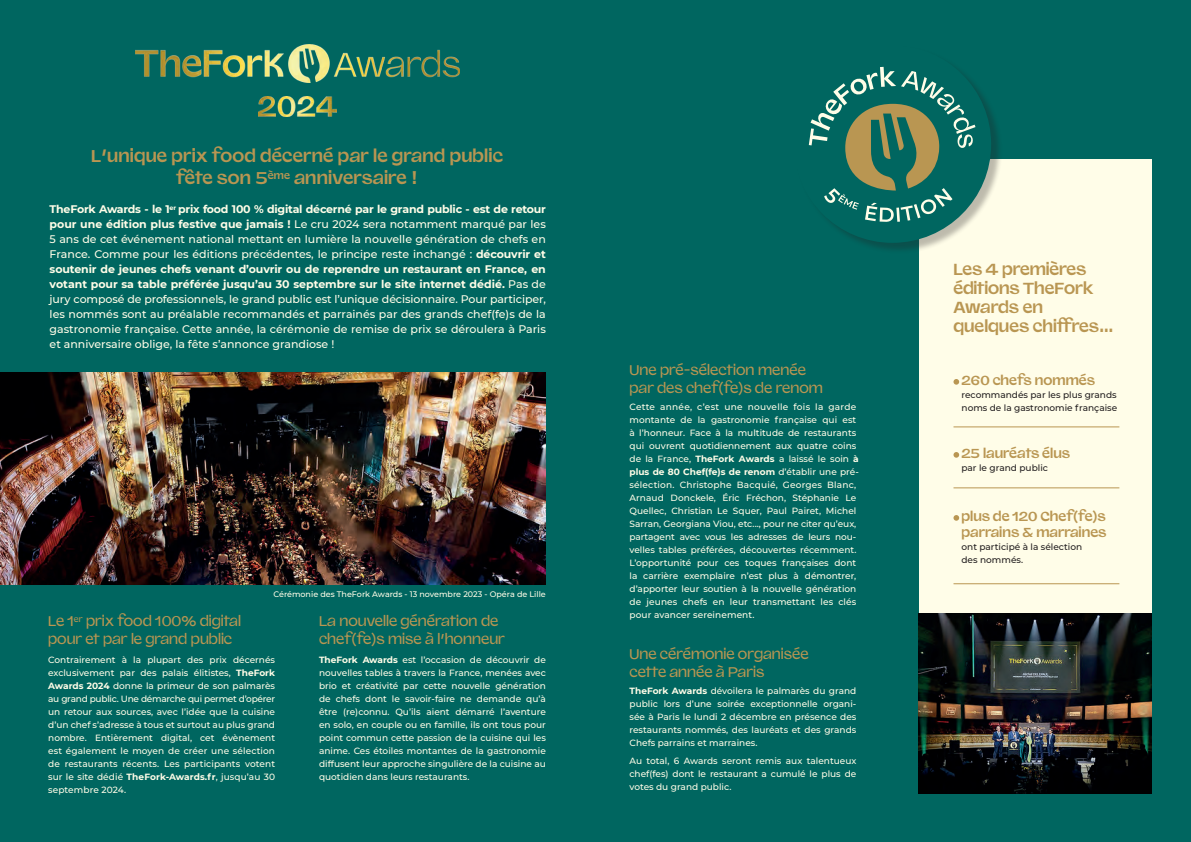
<style>
.page{position:relative;width:1191px;height:842px;background:#fff}
.page>*{position:absolute;margin:0;border:0;box-sizing:border-box;transform-origin:0 0}
.t1{font:600 17px/22px "Valizas";letter-spacing:.01em;color:#b99652;text-align:center}
.t2{font:600 16px/19px "Valizas";letter-spacing:-.01em;color:#b99652}
.t3{font:14px/18px "Valizas";color:#b99652}
.t4{font:600 13px/16px "Valizas";color:#b99652}
.t5{font:500 11px/15px "Montserrat";color:#fffde8;text-align:justify}
.t6{font:500 9px/13px "Montserrat";color:#fffde8;text-align:justify}
.t7{font:500 9px/13px "Montserrat";color:#231f20}
.t8{font:500 8px "Montserrat";color:#fffde8}
.s1{font-weight:700}
</style>
<div class="page">
<div style="left:595px;top:0;width:596px;height:842px;background:#006660"></div>
<div style="left:0;top:0;width:595px;height:842px;background:#006660"></div>
<div style="left:918px;top:159px;width:233px;height:627px;background:#fffde8"></div>
<svg style="left:953px;top:379px;width:6px;height:6px"></svg>
<svg style="left:953px;top:452px;width:6px;height:6px"></svg>
<svg style="left:953px;top:515px;width:6px;height:6px"></svg>
<div style="left:794px;top:47px;width:208px;height:207px;background:#231f20;opacity:.3"></div>
<div style="left:793px;top:45px;width:198px;height:198px;background:#006660;border-radius:50%"></div>
<svg style="left:809px;top:67px;width:166px;height:155px"></svg>
<img style="left:0;top:373px;width:546px;height:211px">
<img style="left:136px;top:44px;width:324px;height:38px">
<img style="left:259px;top:97px;width:78px;height:19px">
<img style="left:918px;top:614px;width:233px;height:180px">
<hr style="left:953px;top:427px;width:166px;height:1px;background:#b99652">
<hr style="left:953px;top:488px;width:166px;height:1px;background:#b99652">
<hr style="left:953px;top:583px;width:166px;height:1px;background:#b99652">
<h1 class="t1" style="left:91px;top:144px;width:413px">L’unique prix food décerné par le grand public fête son 5<sup>ème</sup> anniversaire !</h1>
<p class="t5" style="left:50px;top:201px;width:498px"><span class="s1">TheFork Awards - le 1</span><sup>er</sup> <span class="s1">prix food 100 % digital décerné par le grand public - est de retour pour une édition plus festive que jamais !</span> Le cru 2024 sera notamment marqué par les 5 ans de cet événement national mettant en lumière la nouvelle génération de chefs en France. Comme pour les éditions précédentes, le principe reste inchangé : <span class="s1">découvrir et soutenir de jeunes chefs venant d’ouvrir ou de reprendre un restaurant en France, en votant pour sa table préférée jusqu’au 30 septembre sur le site internet dédié.</span> Pas de jury composé de professionnels, le grand public est l’unique décisionnaire. Pour participer, les nommés sont au préalable recommandés et parrainés par des grands chef(fe)s de la gastronomie française. Cette année, la cérémonie de remise de prix se déroulera à Paris et anniversaire oblige, la fête s’annonce grandiose !</p>
<p class="t8" style="left:273px;top:589px;width:274px">Cérémonie des TheFork Awards - 13 novembre 2023 - Opéra de Lille</p>
<h3 class="t3" style="left:48px;top:611px;width:194px">Le 1<sup>er</sup> prix food 100% digital pour et par le grand public</h3>
<p class="t6" style="left:48px;top:653px;width:228px">Contrairement à la plupart des prix décernés exclusivement par des palais élitistes, <span class="s1">TheFork Awards 2024</span> donne la primeur de son palmarès au grand public. Une démarche qui permet d’opérer un retour aux sources, avec l’idée que la cuisine d’un chef s’adresse à tous et surtout au plus grand nombre. Entièrement digital, cet évènement est également le moyen de créer une sélection de restaurants récents. Les participants votent sur le site dédié <span class="s1">TheFork-Awards.fr</span>, jusqu’au 30 septembre 2024.</p>
<h3 class="t3" style="left:319px;top:611px;width:187px">La nouvelle génération de chef(fe)s mise à l’honneur</h3>
<p class="t6" style="left:319px;top:653px;width:228px"><span class="s1">TheFork Awards</span> est l’occasion de découvrir de nouvelles tables à travers la France, menées avec brio et créativité par cette nouvelle génération de chefs dont le savoir-faire ne demande qu’à être (re)connu. Qu’ils aient démarré l’aventure en solo, en couple ou en famille, ils ont tous pour point commun cette passion de la cuisine qui les anime. Ces étoiles montantes de la gastronomie diffusent leur approche singulière de la cuisine au quotidien dans leurs restaurants.</p>
<h3 class="t3" style="left:629px;top:360px;width:195px">Une pré-sélection menée par des chef(fe)s de renom</h3>
<p class="t6" style="left:629px;top:400px;width:231px;text-align:left">Cette année, c’est une nouvelle fois la garde montante de la gastronomie française qui est à l’honneur. Face à la multitude de restaurants qui ouvrent quotidiennement aux quatre coins de la France, <span class="s1">TheFork Awards</span> a laissé le soin <span class="s1">à plus de 80 Chef(fe)s de renom</span> d’établir une pré&shy;sélection. Christophe Bacquié, Georges Blanc, Arnaud Donckele, Éric Fréchon, Stéphanie Le Quellec, Christian Le Squer, Paul Pairet, Michel Sarran, Georgiana Viou, etc..., pour ne citer qu’eux, partagent avec vous les adresses de leurs nou&shy;velles tables préférées, découvertes récemment.<br>L’opportunité pour ces toques françaises dont la carrière exemplaire n’est plus à démontrer, d’apporter leur soutien à la nouvelle génération de jeunes chefs en leur transmettant les clés pour avancer sereinement.</p>
<h3 class="t3" style="left:629px;top:644px;width:181px">Une cérémonie organisée cette année à Paris</h3>
<p class="t6" style="left:629px;top:684px;width:228px"><span class="s1">TheFork Awards</span> dévoilera le palmarès du grand public lors d’une soirée exceptionnelle organi&shy;sée à Paris le lundi 2 décembre en présence des restaurants nommés, des lauréats et des grands Chefs parrains et marraines.</p>
<p class="t6" style="left:629px;top:754px;width:228px">Au total, 6 Awards seront remis aux talentueux chef(fes) dont le restaurant a cumulé le plus de votes du grand public.</p>
<h2 class="t2" style="left:953px;top:258px;width:161px">Les 4 premières éditions TheFork<br>Awards en quelques chiffres…</h2>
<h3 class="t4" style="left:961px;top:371px;width:135px">260 chefs nommés</h3>
<p class="t7" style="left:961px;top:388px;width:157px">recommandés par les plus grands noms de la gastronomie française</p>
<h3 class="t4" style="left:961px;top:444px;width:110px">25 lauréats élus</h3>
<p class="t7" style="left:961px;top:461px;width:88px">par le grand public</p>
<h3 class="t4" style="left:961px;top:507px;width:147px">plus de 120 Chef(fe)s parrains &amp; marraines</h3>
<p class="t7" style="left:961px;top:540px;width:122px">ont participé à la sélection des nommés.</p>
</div>
